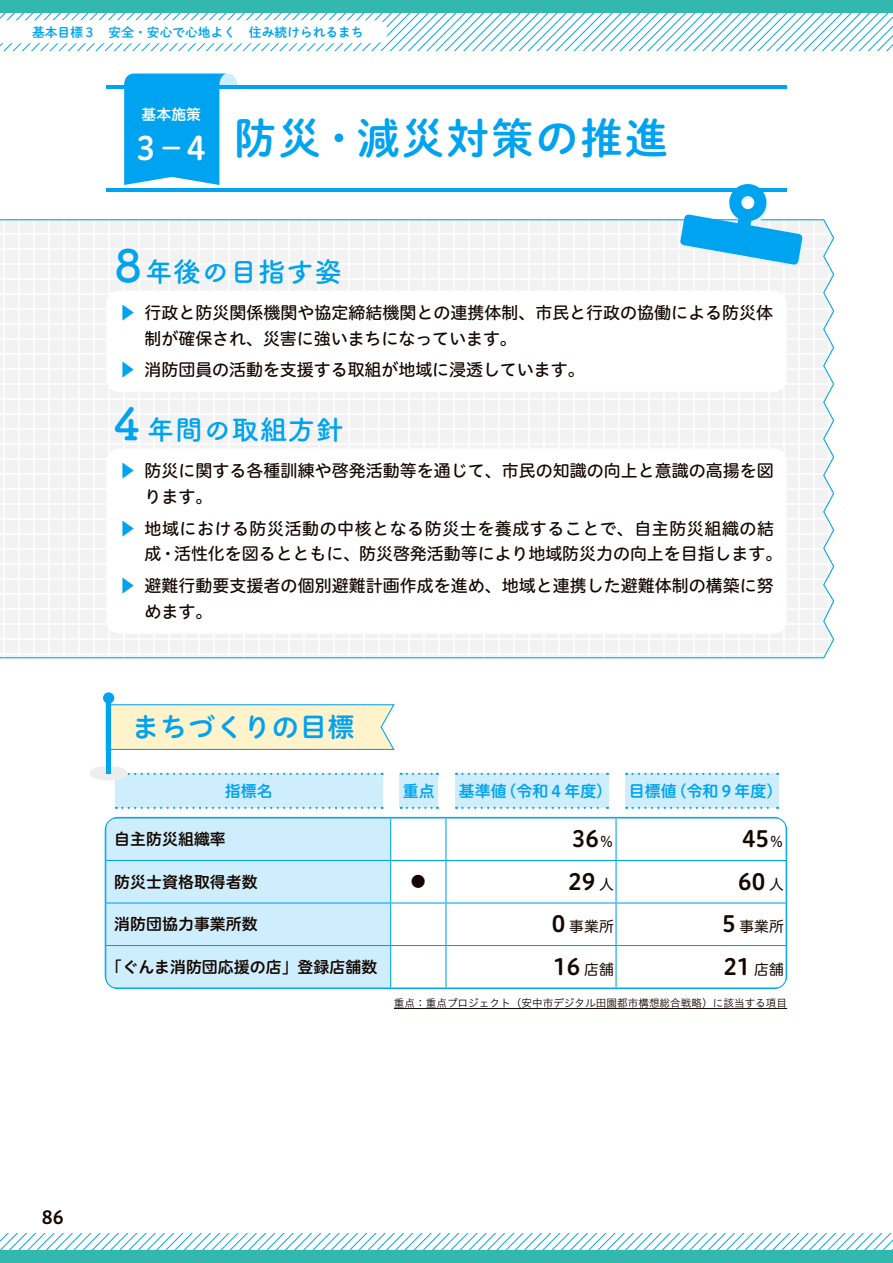
<style>
.page{position:relative;width:893px;height:1263px;background:#fff}
.page>*{position:absolute;margin:0;border:0;box-sizing:border-box;transform-origin:0 0}
.t1{font:42.45px "Shuei M Go Std B";letter-spacing:.05em;color:#00a3f0}
.t2{font:31.95px "Hiragino UD Sans R Std N W6";color:#fff}
.t3{font:700 27.6px "Tsuku B Rd Gothic";letter-spacing:.02em;color:#00a3f0}
.t4{font:26.55px "Hiragino UD Sans R Std N W6";letter-spacing:.05em;color:#00a3f0}
.t5{font:22.35px "Hiragino UD Sans R Std N W6";color:#140700}
.t6{font:18px "Hiragino UD Sans R Std N W6";color:#140700}
.t7{font:16.95px/25.5px "Hiragino UD Sans R Std N W5";color:#140700}
.t8{font:16.95px/25.5px "Hiragino UD Sans R Std N W5";letter-spacing:.03em;color:#140700}
.t9{font:15.9px "Hiragino UD Sans R Std N W6";color:#140700}
.t10{font:15.9px "Hiragino UD Sans R Std N W6";color:#00a3f0}
.t11{font:14.85px "Hiragino UD Sans R Std N W4";color:#140700}
.t12{font:14.85px "Hiragino UD Sans R Std N W6";color:#fff}
.t13{font:12.75px "Shuei M Go Std B";color:#00a3f0}
.t14{font:10.65px "Hiragino UD Sans Std N W3";color:#140700}
.s1{font-size:44.25px}
.s2{font-family:"Hira Kaku Pro N W3";color:#00a3f0}
.s3{font-family:"Hiragino UD Sans R Std N W4";font-size:14.85px}
.s4{font-family:"Hiragino UD Sans R Std N W6";font-size:22.35px}
</style>
<div class="page">
<svg style="left:0;top:13px;width:893px;height:38px"></svg>
<svg style="left:0;top:1233px;width:893px;height:17px"></svg>
<div style="left:0;top:1250px;width:893px;height:13px;background:#33b8b0"></div>
<div style="left:0;top:0;width:893px;height:13px;background:#33b8b0"></div>
<svg style="left:0;top:20px;width:39px;height:23px"></svg>
<div style="left:31px;top:20px;width:357px;height:23px;background:#fff;border-radius:11px"></div>
<svg style="left:0;top:219px;width:835px;height:440px"></svg>
<div style="left:106px;top:291px;width:681px;height:101px;background:#fff;border-radius:13px"></div>
<div style="left:106px;top:448px;width:681px;height:186px;background:#fff;border-radius:13px"></div>
<hr style="left:106px;top:85px;width:681px;height:3px;background:#00a3f0">
<hr style="left:106px;top:188px;width:681px;height:3px;background:#00a3f0">
<svg style="left:124px;top:74px;width:113px;height:111px"></svg>
<svg style="left:680px;top:184px;width:124px;height:83px"></svg>
<div style="left:115px;top:774px;width:268px;height:34px;background:#ceedfd"></div>
<svg style="left:128px;top:773px;width:255px;height:2px"></svg>
<svg style="left:116px;top:807px;width:267px;height:2px"></svg>
<div style="left:455px;top:774px;width:153px;height:34px;background:#ceedfd"></div>
<svg style="left:456px;top:773px;width:152px;height:2px"></svg>
<svg style="left:456px;top:807px;width:152px;height:2px"></svg>
<div style="left:400px;top:774px;width:38px;height:34px;background:#ceedfd"></div>
<svg style="left:401px;top:773px;width:37px;height:2px"></svg>
<svg style="left:401px;top:807px;width:37px;height:2px"></svg>
<div style="left:625px;top:774px;width:153px;height:34px;background:#ceedfd"></div>
<svg style="left:626px;top:773px;width:152px;height:2px"></svg>
<svg style="left:626px;top:807px;width:152px;height:2px"></svg>
<div style="left:89px;top:766px;width:39px;height:14px;background:#ededed;border-radius:50%"></div>
<svg style="left:105px;top:704px;width:290px;height:46px;background:#f1efce"></svg>
<div style="left:106px;top:698px;width:5px;height:75px;background:#00a3f0"></div>
<div style="left:103px;top:692px;width:11px;height:12px;background:#00a3f0;border-radius:50%"></div>
<div style="left:106px;top:818px;width:284px;height:169px;background:#ceedfd"></div>
<svg style="left:391px;top:818px;width:395px;height:169px"></svg>
<hr style="left:390px;top:818px;width:1px;height:42px;background:#00a3f0">
<hr style="left:445px;top:818px;width:1px;height:42px;background:#00a3f0">
<hr style="left:390px;top:861px;width:1px;height:41px;background:#00a3f0">
<hr style="left:445px;top:861px;width:1px;height:41px;background:#00a3f0">
<hr style="left:390px;top:903px;width:1px;height:42px;background:#00a3f0">
<hr style="left:445px;top:903px;width:1px;height:42px;background:#00a3f0">
<hr style="left:390px;top:946px;width:1px;height:41px;background:#00a3f0">
<hr style="left:445px;top:946px;width:1px;height:41px;background:#00a3f0">
<hr style="left:615px;top:818px;width:2px;height:42px;background:#00a3f0">
<hr style="left:105px;top:860px;width:286px;height:1px;background:#00a3f0">
<hr style="left:391px;top:860px;width:55px;height:1px;background:#00a3f0">
<hr style="left:446px;top:860px;width:170px;height:1px;background:#00a3f0">
<hr style="left:616px;top:860px;width:171px;height:1px;background:#00a3f0">
<hr style="left:615px;top:861px;width:2px;height:41px;background:#00a3f0">
<hr style="left:105px;top:902px;width:286px;height:1px;background:#00a3f0">
<hr style="left:391px;top:902px;width:55px;height:1px;background:#00a3f0">
<hr style="left:446px;top:902px;width:170px;height:1px;background:#00a3f0">
<hr style="left:616px;top:902px;width:171px;height:1px;background:#00a3f0">
<hr style="left:615px;top:903px;width:2px;height:42px;background:#00a3f0">
<hr style="left:105px;top:945px;width:286px;height:1px;background:#00a3f0">
<hr style="left:391px;top:945px;width:55px;height:1px;background:#00a3f0">
<hr style="left:446px;top:945px;width:170px;height:1px;background:#00a3f0">
<hr style="left:616px;top:945px;width:171px;height:1px;background:#00a3f0">
<hr style="left:615px;top:946px;width:2px;height:41px;background:#00a3f0">
<hr style="left:105px;top:987px;width:286px;height:1px;background:#00a3f0">
<hr style="left:616px;top:987px;width:171px;height:1px;background:#00a3f0">
<hr style="left:105px;top:817px;width:286px;height:1px;background:#00a3f0">
<hr style="left:105px;top:818px;width:1px;height:42px;background:#00a3f0">
<hr style="left:616px;top:817px;width:171px;height:1px;background:#00a3f0">
<hr style="left:786px;top:818px;width:1px;height:42px;background:#00a3f0">
<hr style="left:105px;top:946px;width:1px;height:41px;background:#00a3f0">
<hr style="left:786px;top:946px;width:1px;height:41px;background:#00a3f0">
<div style="left:105px;top:817px;width:682px;height:172px;border:1px solid #00a3f0;border-radius:13px"></div>
<hr style="left:394px;top:1008px;width:393px;height:1px;background:#140700">
<p class="t13" style="left:32px;top:22px;width:333px">基本目標３　安全・安心で心地よく　住み続けられるまち</p>
<p class="t12" style="left:142px;top:103px;width:61px">基本施策</p>
<h2 class="t2" style="left:130px;top:123px;width:84px">３－４</h2>
<h1 class="t1" style="left:234px;top:107px;width:435px">防災・減災対策の推進</h1>
<h3 class="t3" style="left:106px;top:250px;width:237px"><span class="s1">８</span>年後の目指す姿</h3>
<p class="t7" style="left:145px;top:299px;width:630px;text-indent:-26px"><span class="s2">▶</span> 行政と防災関係機関や協定締結機関との連携体制、市民と行政の協働による防災体制が確保され、災害に強いまちになっています。</p>
<p class="t7" style="left:119px;top:356px;width:467px"><span class="s2">▶</span> 消防団員の活動を支援する取組が地域に浸透しています。</p>
<h3 class="t3" style="left:106px;top:408px;width:239px"><span class="s1">４</span>年間の取組方針</h3>
<p class="t7" style="left:145px;top:457px;width:631px;text-indent:-26px"><span class="s2">▶</span> 防災に関する各種訓練や啓発活動等を通じて、市民の知識の向上と意識の高揚を図ります。</p>
<p class="t8" style="left:145px;top:515px;width:639px;text-indent:-25px"><span class="s2">▶</span> 地域における防災活動の中核となる防災士を養成することで、自主防災組織の結成・活性化を図るとともに、防災啓発活動等により地域防災力の向上を目指します。</p>
<p class="t7" style="left:145px;top:572px;width:631px;text-indent:-26px"><span class="s2">▶</span> 避難行動要支援者の個別避難計画作成を進め、地域と連携した避難体制の構築に努めます。</p>
<h3 class="t4" style="left:133px;top:707px;width:223px">まちづくりの目標</h3>
<p class="t10" style="left:225px;top:779px;width:49px">指標名</p>
<p class="t10" style="left:403px;top:779px;width:33px">重点</p>
<p class="t10" style="left:459px;top:779px;width:325px">基準値（令和４年度） 目標値（令和９年度）</p>
<p class="t9" style="left:114px;top:827px;width:113px">自主防災組織率</p>
<h3 class="t5" style="left:572px;top:821px;width:44px">36<span class="s3">％</span></h3>
<h3 class="t5" style="left:742px;top:821px;width:44px">45<span class="s3">％</span></h3>
<p class="t9" style="left:114px;top:870px;width:145px">防災士資格取得者数</p>
<p class="t11" style="left:411px;top:870px;width:16px">●</p>
<h3 class="t5" style="left:568px;top:864px;width:47px">29 <span class="s3">人</span></h3>
<h3 class="t5" style="left:738px;top:864px;width:47px">60 <span class="s3">人</span></h3>
<p class="t9" style="left:114px;top:912px;width:145px">消防団協力事業所数</p>
<p class="t11" style="left:552px;top:915px;width:63px"><span class="s4">0</span> 事業所</p>
<p class="t11" style="left:722px;top:915px;width:63px"><span class="s4">5</span> 事業所</p>
<p class="t9" style="left:106px;top:955px;width:273px">「ぐんま消防団応援の店」登録店舗数</p>
<h3 class="t5" style="left:553px;top:949px;width:62px">16 <span class="s3">店舗</span></h3>
<h3 class="t5" style="left:723px;top:949px;width:62px">21 <span class="s3">店舗</span></h3>
<p class="t14" style="left:394px;top:995px;width:395px">重点：重点プロジェクト（安中市デジタル田園都市構想総合戦略）に該当する項目</p>
<p class="t6" style="left:42px;top:1203px;width:23px">86</p>
</div>
